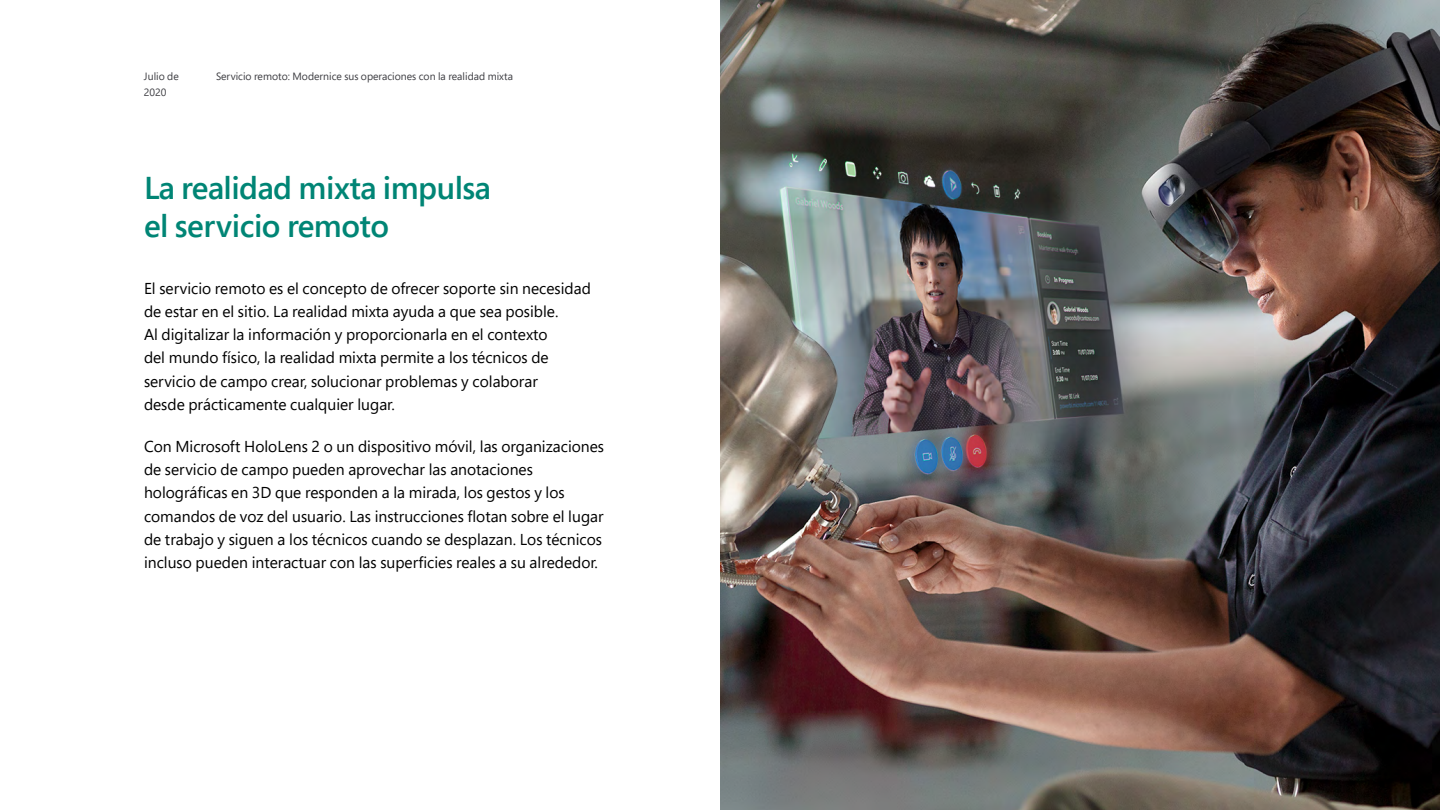
<style>
.page{position:relative;width:1440px;height:810px;background:#fff}
.page>*{position:absolute;margin:0;border:0;box-sizing:border-box;transform-origin:0 0}
.H2_titles{font:600 31.5px/37.8px "Segoe Pro";letter-spacing:-.015em;color:#008575}
.Body_Copy__21_31{font:15.75px/23.2px "Segoe Pro";color:#000}
.t1{font:10.5px/15.8px "Segoe Pro";color:#3c3c41}
</style>
<div class="page">
<img style="left:720px;top:0;width:720px;height:810px">
<p class="t1" style="left:144px;top:68px;width:36px">Julio de<br>2020</p>
<p class="t1" style="left:216px;top:68px;width:298px">Servicio remoto: Modernice sus operaciones con la realidad mixta</p>
<p class="H2_titles" style="left:144px;top:168px;width:348px">La realidad mixta impulsa el servicio remoto</p>
<p class="Body_Copy__21_31" style="left:144px;top:276px;width:448px">El servicio remoto es el concepto de ofrecer soporte sin necesidad de estar en el sitio. La realidad mixta ayuda a que sea posible.<br>Al digitalizar la información y proporcionarla en el contexto<br>del mundo físico, la realidad mixta permite a los técnicos de servicio de campo crear, solucionar problemas y colaborar<br>desde prácticamente cualquier lugar.</p>
<p class="Body_Copy__21_31" style="left:144px;top:434px;width:462px">Con Microsoft HoloLens 2 o un dispositivo móvil, las organizaciones de servicio de campo pueden aprovechar las anotaciones holográficas en 3D que responden a la mirada, los gestos y los comandos de voz del usuario. Las instrucciones flotan sobre el lugar de trabajo y siguen a los técnicos cuando se desplazan. Los técnicos incluso pueden interactuar con las superficies reales a su alrededor.</p>
</div>
